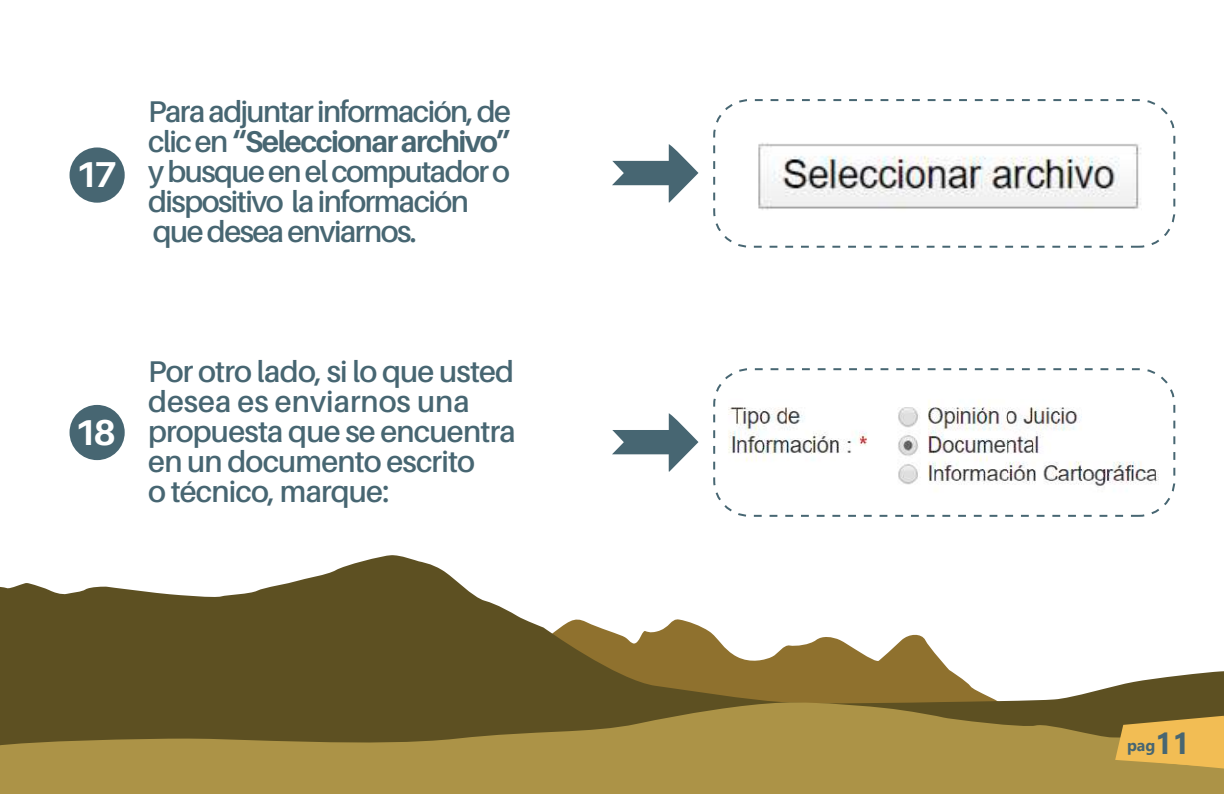
<style>
.page{position:relative;width:1224px;height:794px;background:#fff}
.page>*{position:absolute;margin:0;border:0;box-sizing:border-box;transform-origin:0 0}
.t1{font:700 36px "Aileron";color:#fff}
.t2{font:600 30px/30px "Aileron";letter-spacing:-.035em;color:#476672}
.t3{font:700 16px "Gadugi";color:#476672}
.s1{font-weight:700}
.s2{font-size:30px}
</style>
<div class="page">
<img style="left:716px;top:385px;width:460px;height:118px">
<svg style="left:0;top:555px;width:1224px;height:146px"></svg>
<svg style="left:0;top:701px;width:1224px;height:93px;background:#947f3b"></svg>
<div style="left:70px;top:147px;width:55px;height:56px;background:#476672;border-radius:50%"></div>
<div style="left:70px;top:405px;width:55px;height:55px;background:#476672;border-radius:50%"></div>
<svg style="left:612px;top:413px;width:86px;height:59px"></svg>
<svg style="left:612px;top:144px;width:86px;height:59px"></svg>
<img style="left:758px;top:143px;width:383px;height:67px">
<div style="left:713px;top:99px;width:462px;height:149px;border:2px dashed #476672;border-radius:36px"></div>
<div style="left:713px;top:368px;width:462px;height:149px;border:2px dashed #476672;border-radius:36px"></div>
<svg style="left:1115px;top:716px;width:109px;height:52px;background:#dcad4d"></svg>
<p class="t1" style="left:76px;top:154px;width:43px">17</p>
<p class="t2" style="left:148px;top:97px;width:365px">Para adjuntar información, de clic en <span class="s1">“Seleccionar archivo” </span>y busque en el computador o dispositivo la información que desea enviarnos.</p>
<p class="t1" style="left:75px;top:412px;width:43px">18</p>
<p class="t2" style="left:148px;top:356px;width:369px">Por otro lado, si lo que usted desea es enviarnos una propuesta que se encuentra en un documento escrito<br>o técnico, marque:</p>
<p class="t3" style="left:1127px;top:735px;width:64px">pag<span class="s2">11</span></p>
</div>
